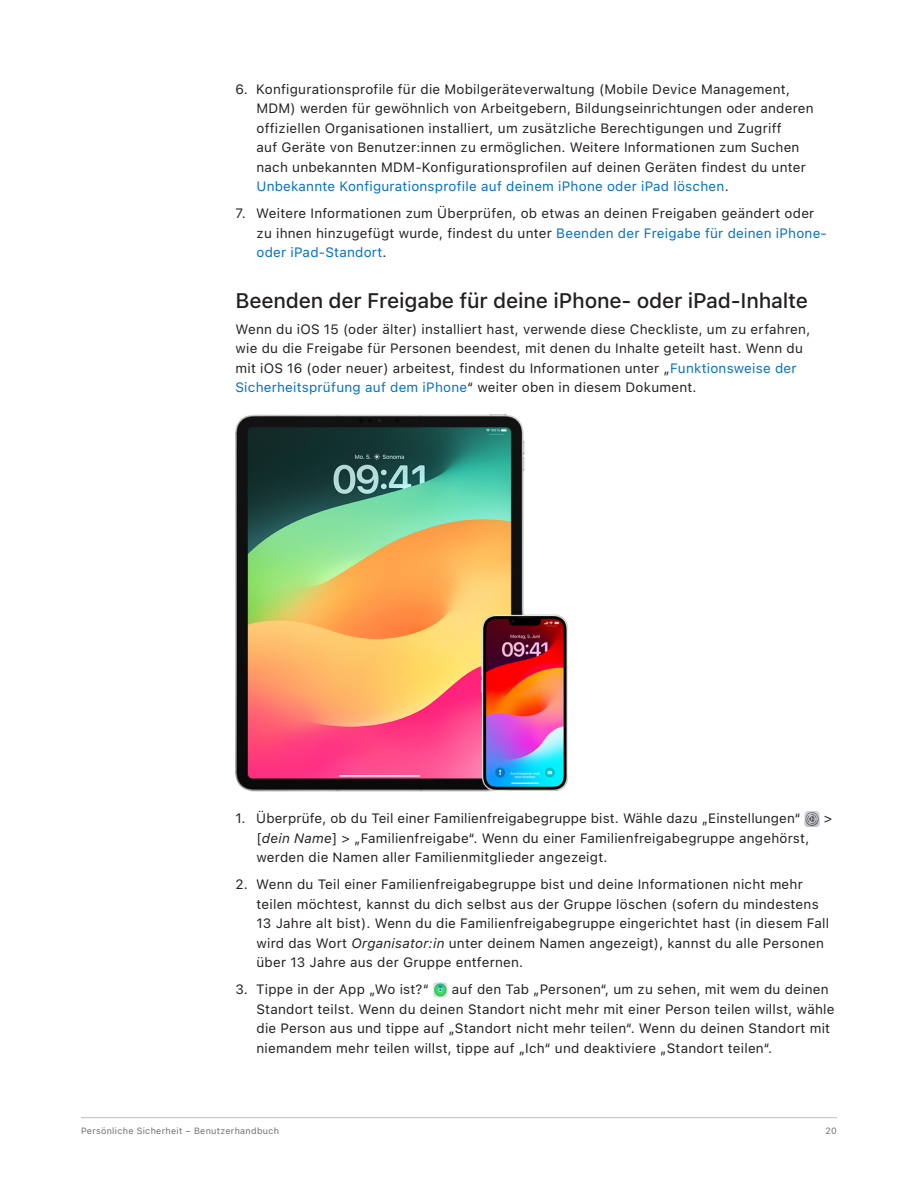
<style>
.page{position:relative;width:918px;height:1188px;background:#fff}
.page>*{position:absolute;margin:0;border:0;box-sizing:border-box;transform-origin:0 0}
.t1{font:500 21px "SF Pro Text";letter-spacing:-.01em;color:#231f20}
.Body{font:13.5px/19.5px "SF Pro Text";letter-spacing:.015em;color:#231f20}
.t2{font:9px "SF Pro Text";letter-spacing:.035em;color:#6c6d70}
.s1{color:#0070c9}
.s2{font-style:italic}
</style>
<div class="page">
<hr style="left:81px;top:1117px;width:756px;height:1px;background:#bcbdc0">
<img style="left:236px;top:415px;width:332px;height:377px">
<img style="left:805px;top:812px;width:15px;height:14px">
<img style="left:433px;top:983px;width:15px;height:14px">
<p class="Body" style="left:256px;top:79px;width:559px;text-indent:-21px">6. Konfigurationsprofile für die Mobilgeräteverwaltung (Mobile Device Management, MDM) werden für gewöhnlich von Arbeitgebern, Bildungseinrichtungen oder anderen offiziellen Organisationen installiert, um zusätzliche Berechtigungen und Zugriff<br>auf Geräte von Benutzer:innen zu ermöglichen. Weitere Informationen zum Suchen nach unbekannten MDM-Konfigurationsprofilen auf deinen Geräten findest du unter <span class="s1">Unbekannte Konfigurationsprofile auf deinem iPhone oder iPad löschen</span>.</p>
<p class="Body" style="left:256px;top:204px;width:572px;text-indent:-21px">7. Weitere Informationen zum Überprüfen, ob etwas an deinen Freigaben geändert oder zu ihnen hinzugefügt wurde, findest du unter <span class="s1">Beenden der Freigabe für deinen iPhone&shy;oder iPad-Standort</span>.</p>
<h3 class="t1" style="left:236px;top:289px;width:574px">Beenden der Freigabe für deine iPhone- oder iPad-Inhalte</h3>
<p class="Body" style="left:236px;top:319px;width:576px">Wenn du iOS 15 (oder älter) installiert hast, verwende diese Checkliste, um zu erfahren, wie du die Freigabe für Personen beendest, mit denen du Inhalte geteilt hast. Wenn du mit iOS 16 (oder neuer) arbeitest, findest du Informationen unter „<span class="s1">Funktionsweise der Sicherheitsprüfung auf dem iPhone</span>“ weiter oben in diesem Dokument.</p>
<p class="Body" style="left:236px;top:809px;width:567px">1. Überprüfe, ob du Teil einer Familienfreigabegruppe bist. Wähle dazu „Einstellungen“</p>
<p class="Body" style="left:824px;top:809px;width:10px">&gt;</p>
<p class="Body" style="left:256px;top:828px;width:554px">[<span class="s2">dein Name</span>] &gt; „Familienfreigabe“. Wenn du einer Familienfreigabegruppe angehörst, werden die Namen aller Familienmitglieder angezeigt.</p>
<p class="Body" style="left:256px;top:875px;width:574px;text-indent:-21px">2. Wenn du Teil einer Familienfreigabegruppe bist und deine Informationen nicht mehr teilen möchtest, kannst du dich selbst aus der Gruppe löschen (sofern du mindestens 13 Jahre alt bist). Wenn du die Familienfreigabegruppe eingerichtet hast (in diesem Fall wird das Wort <span class="s2">Organisator:in</span> unter deinem Namen angezeigt), kannst du alle Personen über 13 Jahre aus der Gruppe entfernen.</p>
<p class="Body" style="left:236px;top:980px;width:195px">3. Tippe in der App „Wo ist?“</p>
<p class="Body" style="left:256px;top:980px;width:580px;text-indent:195px">auf den Tab „Personen“, um zu sehen, mit wem du deinen Standort teilst. Wenn du deinen Standort nicht mehr mit einer Person teilen willst, wähle die Person aus und tippe auf „Standort nicht mehr teilen“. Wenn du deinen Standort mit niemandem mehr teilen willst, tippe auf „Ich“ und deaktiviere „Standort teilen“.</p>
<p class="t2" style="left:81px;top:1125px;width:200px">Persönliche Sicherheit – Benutzerhandbuch</p>
<p class="t2" style="left:826px;top:1125px;width:13px">20</p>
</div>
